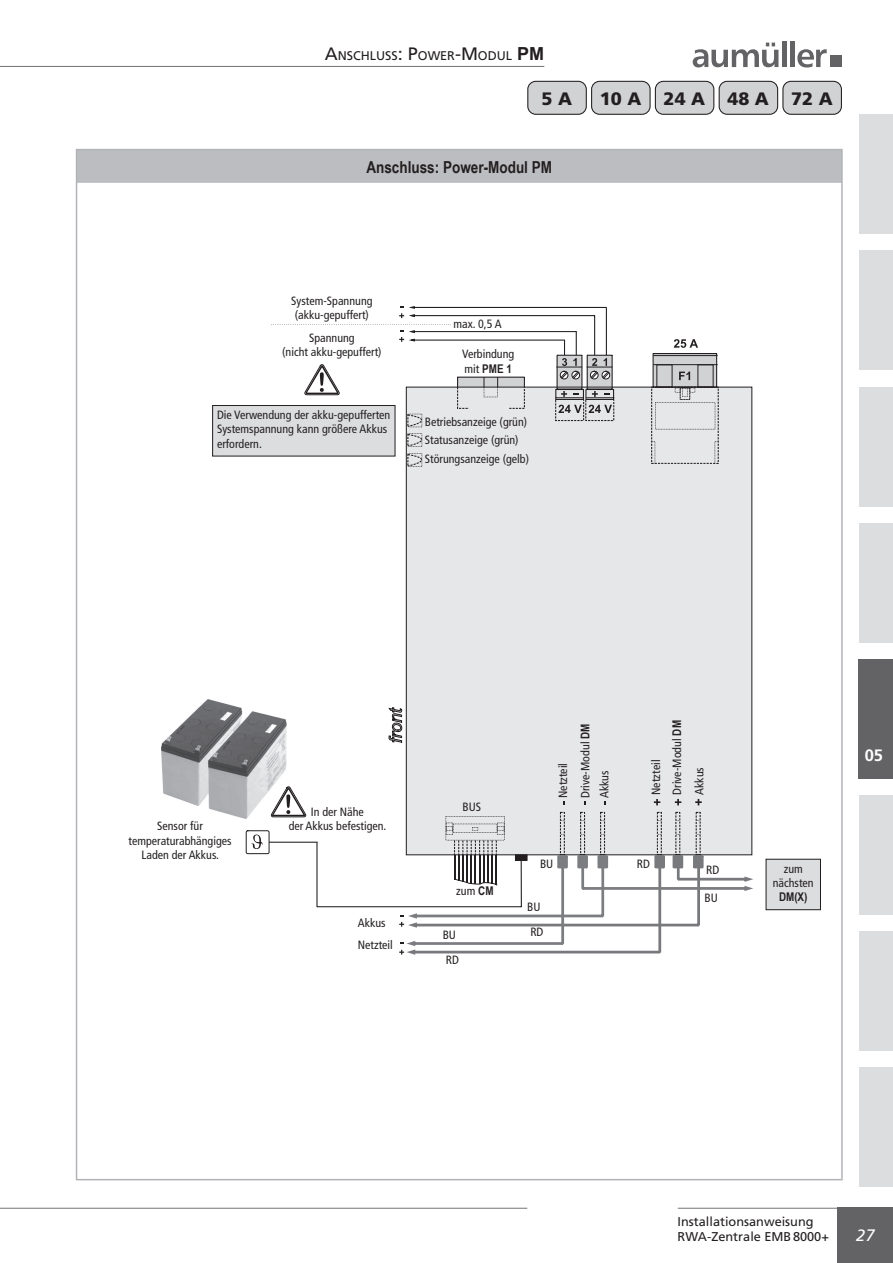
<style>
.page{position:relative;width:893px;height:1263px;background:#fff}
.page>*{position:absolute;margin:0;border:0;box-sizing:border-box;transform-origin:0 0}
._12_75_zentriert_Kapitälchen{font:900 18px "Frutiger LT Std";color:#231f20}
._11_67_mitte{font:700 16.5px "Arial Narrow";color:#231f20}
.t1{font:italic 16.5px "Frutiger LT";color:#fff}
._11_65_mitte_weiß{font:700 16.5px "Frutiger LT Std";color:#fff}
.t2{font:12.75px/15.3px "Frutiger LT Std";color:#231f20}
.Kopf_rechteSeite{font:12.6px "Frutiger LT Std";color:#231f20}
._8_57_links_Tab{font:condensed 12px/14.4px "Frutiger LT Std";color:#231f20}
._8_57_mitte{font:condensed 12px "Frutiger LT Std";color:#231f20}
._8_57_mitte-2{font:700 12px "Arial Narrow";color:#231f20}
.s1{font-size:18px}
.s2{font-family:"Arial";font-weight:700;font-size:18px}
.s3{font-family:"Frutiger LT Std";font-weight:400;font-stretch:condensed}
.s4{font-family:"Arial Narrow";font-weight:700;font-stretch:normal}
</style>
<div class="page">
<div style="left:859px;top:251px;width:34px;height:119px;background:#dcdddf"></div>
<div style="left:859px;top:387px;width:34px;height:119px;background:#dcdddf"></div>
<div style="left:859px;top:523px;width:34px;height:119px;background:#dcdddf"></div>
<div style="left:859px;top:795px;width:34px;height:119px;background:#dcdddf"></div>
<div style="left:859px;top:931px;width:34px;height:119px;background:#dcdddf"></div>
<div style="left:859px;top:1067px;width:34px;height:119px;background:#dcdddf"></div>
<div style="left:859px;top:115px;width:34px;height:119px;background:#dcdddf"></div>
<hr style="left:678px;top:1208px;width:215px;height:1px;background:#636366">
<hr style="left:0;top:1208px;width:527px;height:1px;background:#636366">
<div style="left:838px;top:1208px;width:55px;height:55px;background:#636366"></div>
<div style="left:77px;top:150px;width:765px;height:34px;background:#bcbdc0"></div>
<hr style="left:76px;top:149px;width:767px;height:1px;background:#b2b3b7">
<hr style="left:76px;top:150px;width:1px;height:34px;background:#b2b3b7">
<hr style="left:841px;top:150px;width:2px;height:34px;background:#b2b3b7">
<hr style="left:77px;top:183px;width:764px;height:1px;background:#fff">
<hr style="left:76px;top:184px;width:1px;height:995px;background:#b2b3b7">
<hr style="left:841px;top:184px;width:2px;height:995px;background:#b2b3b7">
<hr style="left:76px;top:1179px;width:767px;height:1px;background:#b2b3b7">
<div style="left:406px;top:387px;width:346px;height:468px;background:#e6e7e9"></div>
<svg style="left:407px;top:433px;width:15px;height:14px"></svg>
<svg style="left:407px;top:453px;width:15px;height:14px"></svg>
<svg style="left:654px;top:799px;width:6px;height:6px"></svg>
<svg style="left:675px;top:799px;width:6px;height:6px"></svg>
<svg style="left:695px;top:799px;width:7px;height:6px"></svg>
<svg style="left:388px;top:707px;width:14px;height:36px"></svg>
<svg style="left:245px;top:830px;width:25px;height:24px"></svg>
<svg style="left:316px;top:812px;width:437px;height:143px"></svg>
<svg style="left:651px;top:339px;width:68px;height:125px"></svg>
<img style="left:161px;top:699px;width:126px;height:119px">
<svg style="left:271px;top:786px;width:35px;height:32px"></svg>
<svg style="left:271px;top:306px;width:343px;height:121px"></svg>
<div style="left:182px;top:811px;width:31px;height:22px;background:#fff"></div>
<hr style="left:269px;top:842px;width:49px;height:1px;background:#231f20">
<div style="left:213px;top:405px;width:182px;height:51px;background:#dcdddf"></div>
<div style="left:212px;top:405px;width:183px;height:51px;border:1px solid #231f20"></div>
<div style="left:766px;top:859px;width:54px;height:51px;background:#dcdddf"></div>
<div style="left:766px;top:859px;width:55px;height:51px;border:1px solid #231f20"></div>
<div style="left:592px;top:81px;width:58px;height:33px;background:#d1d2d4;border-radius:8px"></div>
<div style="left:591px;top:81px;width:60px;height:34px;border:1px solid #231f20;border-radius:8px"></div>
<div style="left:655px;top:81px;width:59px;height:33px;background:#d1d2d4;border-radius:8px"></div>
<div style="left:655px;top:81px;width:59px;height:34px;border:1px solid #231f20;border-radius:8px"></div>
<div style="left:783px;top:81px;width:58px;height:33px;background:#d1d2d4;border-radius:8px"></div>
<div style="left:782px;top:81px;width:60px;height:34px;border:1px solid #231f20;border-radius:8px"></div>
<div style="left:719px;top:81px;width:59px;height:33px;background:#d1d2d4;border-radius:8px"></div>
<div style="left:719px;top:81px;width:59px;height:34px;border:1px solid #231f20;border-radius:8px"></div>
<div style="left:528px;top:81px;width:58px;height:33px;background:#d1d2d4;border-radius:8px"></div>
<div style="left:527px;top:81px;width:60px;height:34px;border:1px solid #231f20;border-radius:8px"></div>
<hr style="left:0;top:66px;width:544px;height:1px;background:#636366">
<svg style="left:693px;top:43px;width:85px;height:24px"></svg>
<div style="left:782px;top:41px;width:5px;height:26px;background:#636366"></div>
<div style="left:790px;top:41px;width:5px;height:26px;background:#636366"></div>
<svg style="left:797px;top:49px;width:30px;height:18px"></svg>
<div style="left:830px;top:56px;width:12px;height:11px;background:#636366"></div>
<div style="left:859px;top:659px;width:34px;height:119px;background:#636366"></div>
<p class="Kopf_rechteSeite" style="left:325px;top:48px;width:221px"><span class="s1">A</span>NSCHLUSS<span class="s1">: P</span>OWER<span class="s1">-M</span> ODUL <span class="s2">PM</span></p>
<p class="_12_75_zentriert_Kapitälchen" style="left:542px;top:87px;width:32px">5 A</p>
<p class="_12_75_zentriert_Kapitälchen" style="left:600px;top:87px;width:43px">10 A</p>
<p class="_12_75_zentriert_Kapitälchen" style="left:664px;top:87px;width:43px">24 A</p>
<p class="_12_75_zentriert_Kapitälchen" style="left:727px;top:87px;width:43px">48 A</p>
<p class="_12_75_zentriert_Kapitälchen" style="left:791px;top:87px;width:43px">72 A</p>
<p class="_11_67_mitte" style="left:366px;top:154px;width:187px">Anschluss: Power-Modul PM</p>
<p class="_8_57_mitte" style="left:291px;top:293px;width:83px">System-Spannung</p>
<p class="_8_57_mitte" style="left:295px;top:308px;width:75px">(akku-gepuffert)</p>
<p class="_8_57_mitte" style="left:309px;top:331px;width:47px">Spannung</p>
<p class="_8_57_mitte" style="left:282px;top:345px;width:101px">(nicht akku-gepuffert)</p>
<p class="_8_57_links_Tab" style="left:217px;top:408px;width:175px">Die Verwendung der akku-gepufferten</p>
<p class="_8_57_links_Tab" style="left:217px;top:422px;width:172px">Systemspannung kann größere Akkus erfordern.</p>
<p class="_8_57_links_Tab" style="left:453px;top:317px;width:50px">max. 0,5 A</p>
<p class="_8_57_mitte" style="left:462px;top:347px;width:54px">Verbindung</p>
<p class="_8_57_mitte-2" style="left:464px;top:359px;width:49px"><span class="s3">mit</span> PME 1</p>
<p class="_8_57_links_Tab" style="left:425px;top:414px;width:104px">Betriebsanzeige (grün)</p>
<p class="_8_57_links_Tab" style="left:425px;top:433px;width:95px">Statusanzeige (grün)</p>
<p class="_8_57_links_Tab" style="left:425px;top:452px;width:106px">Störungsanzeige (gelb)</p>
<p class="_8_57_mitte" style="left:157px;top:819px;width:47px">Sensor für</p>
<p class="_8_57_mitte" style="left:128px;top:834px;width:105px">temperaturabhängiges</p>
<p class="_8_57_mitte" style="left:142px;top:848px;width:79px">Laden der Akkus.</p>
<p class="_8_57_mitte" style="left:311px;top:804px;width:55px">In der Nähe</p>
<p class="_8_57_mitte" style="left:289px;top:819px;width:99px">der Akkus befestigen.</p>
<p class="_8_57_links_Tab" style="left:358px;top:915px;width:29px">Akkus</p>
<p class="_8_57_links_Tab" style="left:358px;top:938px;width:37px">Netzteil</p>
<p class="_8_57_links_Tab" style="left:463px;top:799px;width:20px">BUS</p>
<p class="_8_57_links_Tab" style="left:456px;top:884px;width:39px">zum <span class="s4">CM</span></p>
<p class="_8_57_links_Tab" style="left:443px;top:928px;width:15px">BU</p>
<p class="_8_57_links_Tab" style="left:446px;top:952px;width:15px">RD</p>
<p class="_8_57_links_Tab" style="left:556px;top:798px;width:37px;rotate:-90deg">Netzteil</p>
<p class="_8_57_links_Tab" style="left:578px;top:798px;width:76px;rotate:-90deg">Drive-Modul <span class="s4">DM</span></p>
<p class="_8_57_links_Tab" style="left:670px;top:795px;width:76px;rotate:-90deg">Drive-Modul <span class="s4">DM</span></p>
<p class="_8_57_links_Tab" style="left:597px;top:798px;width:29px;rotate:-90deg">Akkus</p>
<p class="_8_57_links_Tab" style="left:649px;top:795px;width:37px;rotate:-90deg">Netzteil</p>
<p class="_8_57_links_Tab" style="left:692px;top:795px;width:29px;rotate:-90deg">Akkus</p>
<p class="_8_57_links_Tab" style="left:540px;top:856px;width:15px">BU</p>
<p class="_8_57_links_Tab" style="left:527px;top:899px;width:15px">BU</p>
<p class="_8_57_links_Tab" style="left:530px;top:925px;width:15px">RD</p>
<p class="_8_57_links_Tab" style="left:637px;top:856px;width:15px">RD</p>
<p class="_8_57_links_Tab" style="left:706px;top:862px;width:15px">RD</p>
<p class="_8_57_links_Tab" style="left:705px;top:891px;width:15px">BU</p>
<p class="_8_57_mitte" style="left:784px;top:861px;width:21px">zum</p>
<p class="_8_57_mitte" style="left:773px;top:876px;width:42px">nächsten</p>
<p class="_8_57_mitte-2" style="left:779px;top:888px;width:30px">DM(X)</p>
<p class="_11_65_mitte_weiß" style="left:865px;top:745px;width:20px">05</p>
<p class="t2" style="left:678px;top:1214px;width:153px">Installationsanweisung<br>RWA-Zentrale EMB8000+</p>
<h2 class="t1" style="left:856px;top:1226px;width:20px">27</h2>
</div>
